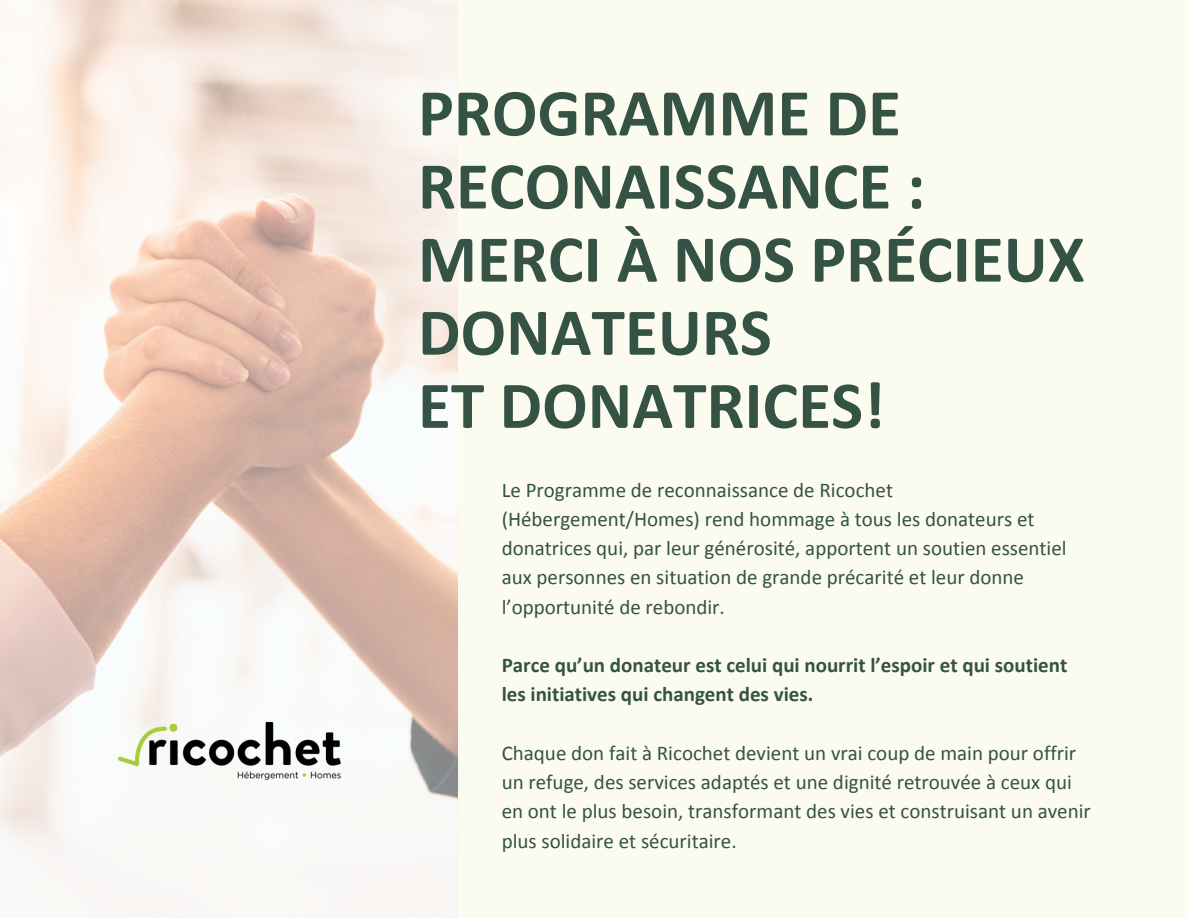
<style>
.page{position:relative;width:1188px;height:918px;background:#fff}
.page>*{position:absolute;margin:0;border:0;box-sizing:border-box;transform-origin:0 0}
.t1{font:700 67.5px/73.2px "Calibri";color:#345344}
.t2{font:21px/29.2px "Calibri";color:#345344}
.t3{font:700 21px/29.2px "Calibri";color:#345344}
</style>
<div class="page">
<div style="left:458px;top:0;width:730px;height:918px;background:#fcfbf0"></div>
<img style="left:0;top:0;width:458px;height:917px">
<img style="left:89px;top:707px;width:280px;height:88px">
<p class="t1" style="left:418px;top:82px;width:668px">PROGRAMME DE<br>RECONAISSANCE :<br>MERCI À NOS PRÉCIEUX<br>DONATEURS<br>ET DONATRICES!</p>
<p class="t2" style="left:502px;top:477px;width:566px">Le Programme de reconnaissance de Ricochet (Hébergement/Homes) rend hommage à tous les donateurs et donatrices qui, par leur générosité, apportent un soutien essentiel aux personnes en situation de grande précarité et leur donne l’opportunité de rebondir.</p>
<h2 class="t3" style="left:502px;top:652px;width:567px">Parce qu’un donateur est celui qui nourrit l’espoir et qui soutient les initiatives qui changent des vies.</h2>
<p class="t2" style="left:502px;top:740px;width:591px">Chaque don fait à Ricochet devient un vrai coup de main pour offrir un refuge, des services adaptés et une dignité retrouvée à ceux qui en ont le plus besoin, transformant des vies et construisant un avenir plus solidaire et sécuritaire.</p>
</div>
